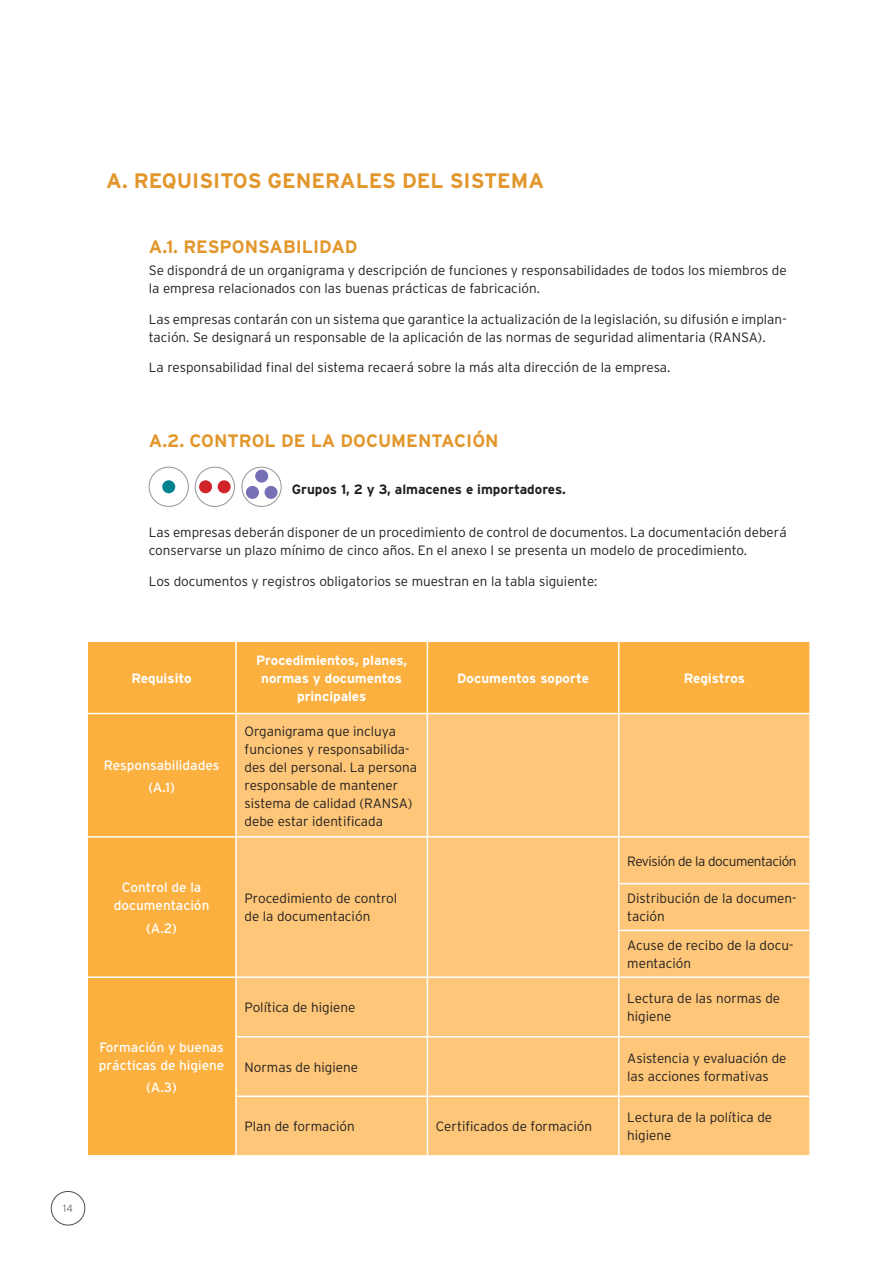
<style>
.page{position:relative;width:893px;height:1263px;background:#fff}
.page>*{position:absolute;margin:0;border:0;box-sizing:border-box;transform-origin:0 0}
.t1{font:700 21px "Interstate";color:#e2972d}
.t2{font:700 18px "Interstate";color:#e2972d}
.t3{font:300 13.5px/18px "Interstate";color:#231f20}
.t4{font:13.5px/18px "Interstate";color:#fff;text-align:center}
.t5{font:700 13.5px/18px "Interstate";color:#fff;text-align:center}
.t6{font:700 13.5px "Interstate";color:#231f20}
.t7{font:300 13.5px "Interstate";letter-spacing:-.03em;color:#231f20}
.t8{font:10.5px "Interstate Light Extra";color:#4b4c4d}
</style>
<div class="page">
<div style="left:51px;top:1191px;width:34px;height:34px;border:1px solid #4b4c4d;border-radius:50%"></div>
<div style="left:88px;top:642px;width:721px;height:513px;background:#fbb03f"></div>
<div style="left:237px;top:714px;width:572px;height:441px;background:#fdc678"></div>
<hr style="left:235px;top:642px;width:2px;height:71px;background:#fff">
<hr style="left:427px;top:642px;width:1px;height:71px;background:#fff">
<hr style="left:618px;top:642px;width:1px;height:71px;background:#fff">
<hr style="left:86px;top:713px;width:150px;height:1px;background:#fff">
<hr style="left:236px;top:713px;width:191px;height:1px;background:#fff">
<hr style="left:235px;top:714px;width:2px;height:122px;background:#fff">
<hr style="left:427px;top:713px;width:192px;height:1px;background:#fff">
<hr style="left:427px;top:714px;width:1px;height:122px;background:#fff">
<hr style="left:619px;top:713px;width:192px;height:1px;background:#fff">
<hr style="left:618px;top:714px;width:1px;height:122px;background:#fff">
<hr style="left:86px;top:836px;width:150px;height:2px;background:#fff">
<hr style="left:236px;top:836px;width:191px;height:2px;background:#fff">
<hr style="left:235px;top:838px;width:2px;height:46px;background:#fff">
<hr style="left:427px;top:836px;width:192px;height:2px;background:#fff">
<hr style="left:427px;top:838px;width:1px;height:46px;background:#fff">
<hr style="left:619px;top:836px;width:192px;height:2px;background:#fff">
<hr style="left:618px;top:838px;width:1px;height:45px;background:#fff">
<hr style="left:235px;top:884px;width:2px;height:46px;background:#fff">
<hr style="left:427px;top:884px;width:1px;height:46px;background:#fff">
<hr style="left:618px;top:883px;width:193px;height:1px;background:#fff">
<hr style="left:618px;top:884px;width:1px;height:46px;background:#fff">
<hr style="left:235px;top:930px;width:2px;height:46px;background:#fff">
<hr style="left:427px;top:930px;width:1px;height:46px;background:#fff">
<hr style="left:618px;top:930px;width:193px;height:1px;background:#fff">
<hr style="left:618px;top:931px;width:1px;height:45px;background:#fff">
<hr style="left:86px;top:976px;width:150px;height:2px;background:#fff">
<hr style="left:236px;top:976px;width:191px;height:2px;background:#fff">
<hr style="left:235px;top:978px;width:2px;height:58px;background:#fff">
<hr style="left:427px;top:976px;width:192px;height:2px;background:#fff">
<hr style="left:427px;top:978px;width:1px;height:58px;background:#fff">
<hr style="left:619px;top:976px;width:192px;height:2px;background:#fff">
<hr style="left:618px;top:978px;width:1px;height:58px;background:#fff">
<hr style="left:235px;top:1036px;width:192px;height:1px;background:#fff">
<hr style="left:235px;top:1037px;width:2px;height:58px;background:#fff">
<hr style="left:427px;top:1036px;width:192px;height:1px;background:#fff">
<hr style="left:427px;top:1037px;width:1px;height:58px;background:#fff">
<hr style="left:619px;top:1036px;width:192px;height:1px;background:#fff">
<hr style="left:618px;top:1037px;width:1px;height:58px;background:#fff">
<hr style="left:235px;top:1095px;width:192px;height:2px;background:#fff">
<hr style="left:235px;top:1097px;width:2px;height:58px;background:#fff">
<hr style="left:427px;top:1095px;width:192px;height:2px;background:#fff">
<hr style="left:427px;top:1097px;width:1px;height:58px;background:#fff">
<hr style="left:619px;top:1095px;width:192px;height:2px;background:#fff">
<hr style="left:618px;top:1097px;width:1px;height:58px;background:#fff">
<div style="left:149px;top:467px;width:40px;height:40px;border:1px solid #939598;border-radius:50%"></div>
<div style="left:162px;top:480px;width:13px;height:13px;background:#00828f;border-radius:50%"></div>
<div style="left:195px;top:467px;width:40px;height:40px;border:1px solid #939598;border-radius:50%"></div>
<div style="left:218px;top:480px;width:13px;height:13px;background:#d1232a;border-radius:50%"></div>
<div style="left:199px;top:480px;width:13px;height:13px;background:#d1232a;border-radius:50%"></div>
<div style="left:241px;top:467px;width:41px;height:40px;border:1px solid #939598;border-radius:50%"></div>
<div style="left:255px;top:470px;width:13px;height:13px;background:#756fb3;border-radius:50%"></div>
<div style="left:265px;top:486px;width:13px;height:13px;background:#756fb3;border-radius:50%"></div>
<div style="left:246px;top:486px;width:13px;height:13px;background:#756fb3;border-radius:50%"></div>
<p class="t8" style="left:63px;top:1202px;width:11px">14</p>
<h1 class="t1" style="left:106px;top:169px;width:439px">A. REQUISITOS GENERALES DEL SISTEMA</h1>
<h2 class="t2" style="left:149px;top:237px;width:210px">A.1. RESPONSABILIDAD</h2>
<p class="t3" style="left:149px;top:261px;width:639px">Se dispondrá de un organigrama y descripción de funciones y responsabilidades de todos los miembros de la empresa relacionados con las buenas prácticas de fabricación.</p>
<p class="t3" style="left:149px;top:310px;width:639px">Las empresas contarán con un sistema que garantice la actualización de la legislación, su difusión e implan&shy;tación. Se designará un responsable de la aplicación de las normas de seguridad alimentaria (RANSA).</p>
<p class="t3" style="left:149px;top:358px;width:523px">La responsabilidad final del sistema recaerá sobre la más alta dirección de la empresa.</p>
<h2 class="t2" style="left:149px;top:431px;width:351px">A.2. CONTROL DE LA DOCUMENTACIÓN</h2>
<p class="t6" style="left:292px;top:482px;width:276px">Grupos 1, 2 y 3, almacenes e importadores.</p>
<p class="t3" style="left:149px;top:523px;width:639px">Las empresas deberán disponer de un procedimiento de control de documentos. La documentación deberá conservarse un plazo mínimo de cinco años. En el anexo I se presenta un modelo de procedimiento.</p>
<p class="t3" style="left:149px;top:572px;width:450px">Los documentos y registros obligatorios se muestran en la tabla siguiente:</p>
<p class="t5" style="left:132px;top:669px;width:62px">Requisito</p>
<p class="t4" style="left:104px;top:753px;width:117px;line-height:22.2px">Responsabilidades (A.1)</p>
<p class="t4" style="left:114px;top:878px;width:97px">Control de la documentación</p>
<p class="t4" style="left:146px;top:919px;width:32px">(A.2)</p>
<p class="t4" style="left:99px;top:1038px;width:127px;text-align:left">Formación y buenas prácticas de higiene</p>
<p class="t4" style="left:146px;top:1078px;width:32px">(A.3)</p>
<p class="t5" style="left:256px;top:651px;width:153px">Procedimientos, planes, normas y documentos principales</p>
<p class="t3" style="left:245px;top:722px;width:174px">Organigrama que incluya funciones y responsabilida&shy;des del personal. La persona responsable de mantener sistema de calidad (RANSA) debe estar identificada</p>
<p class="t3" style="left:245px;top:889px;width:154px">Procedimiento de control de la documentación</p>
<p class="t5" style="left:457px;top:669px;width:133px">Documentos soporte</p>
<p class="t5" style="left:684px;top:669px;width:63px">Registros</p>
<p class="t7" style="left:627px;top:853px;width:171px">Revisión de la documentación</p>
<p class="t3" style="left:627px;top:889px;width:171px">Distribución de la documen&shy;tación</p>
<p class="t3" style="left:627px;top:936px;width:168px">Acuse de recibo de la docu&shy;mentación</p>
<p class="t3" style="left:245px;top:998px;width:112px">Política de higiene</p>
<p class="t3" style="left:627px;top:989px;width:154px">Lectura de las normas de higiene</p>
<p class="t3" style="left:245px;top:1058px;width:115px">Normas de higiene</p>
<p class="t3" style="left:627px;top:1049px;width:161px">Asistencia y evaluación de las acciones formativas</p>
<p class="t3" style="left:245px;top:1117px;width:112px">Plan de formación</p>
<p class="t3" style="left:436px;top:1117px;width:158px">Certificados de formación</p>
<p class="t3" style="left:627px;top:1108px;width:146px">Lectura de la política de higiene</p>
</div>
